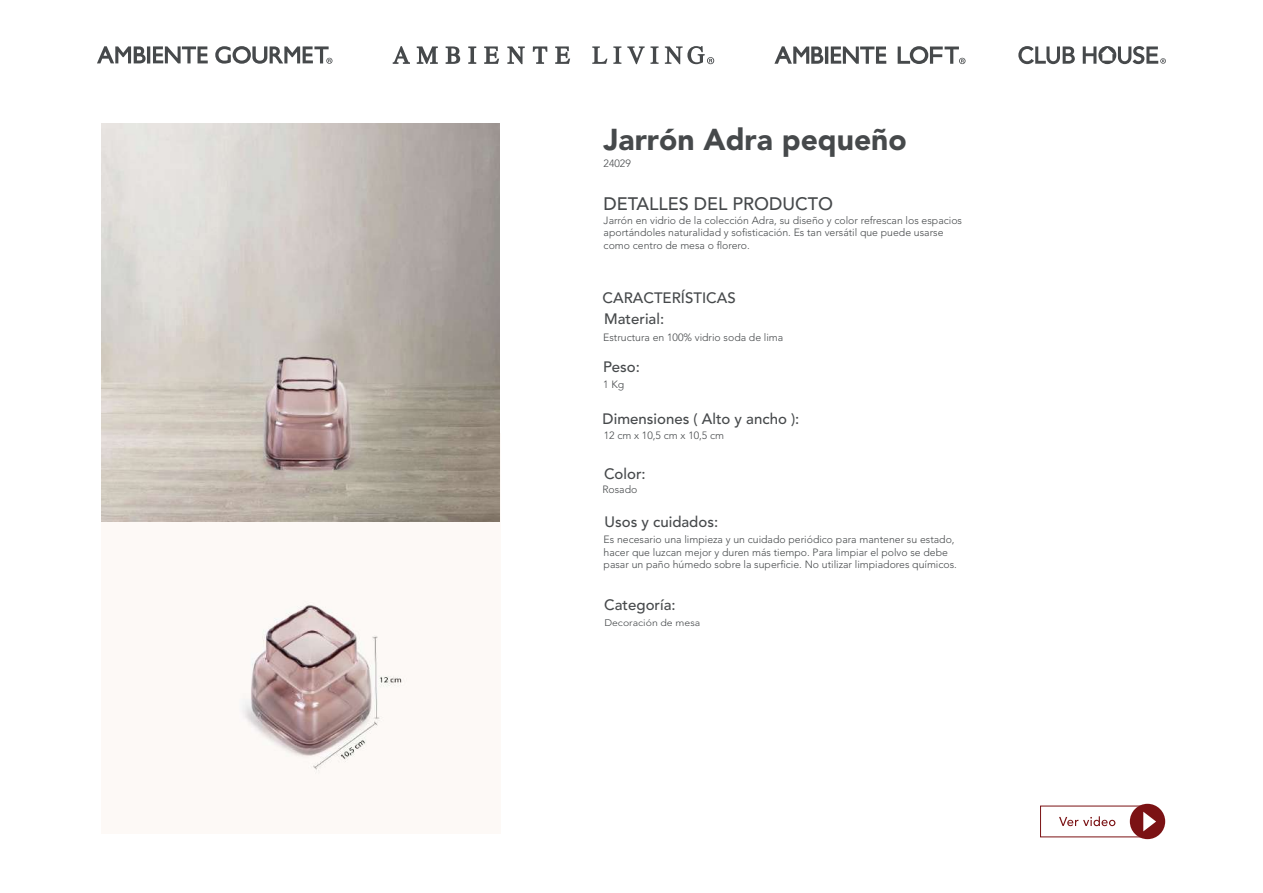
<style>
.page{position:relative;width:1263px;height:893px;background:#fff}
.page>*{position:absolute;margin:0;border:0;box-sizing:border-box;transform-origin:0 0}
.t1{font:900 30px "Avenir LT Std";color:#46494b}
.t2{font:500 18px "Avenir LT Std";color:#46494b}
.t3{font:500 15px "Avenir LT Std";color:#46494b}
.t4{font:300 10.5px/12.6px "Avenir LT Std";color:#46494b}
.t5{font:300 9.6px "Avenir LT Std";color:#46494b;scale:1.1 1}
</style>
<div class="page">
<img style="left:101px;top:434px;width:399px;height:340px">
<svg style="left:97px;top:46px;width:49px;height:17px"></svg>
<hr style="left:147px;top:46px;width:3px;height:18px;background:#46494b">
<svg style="left:153px;top:46px;width:55px;height:17px"></svg>
<svg style="left:215px;top:46px;width:117px;height:18px"></svg>
<svg style="left:592px;top:46px;width:15px;height:18px"></svg>
<svg style="left:613px;top:46px;width:8px;height:18px"></svg>
<svg style="left:627px;top:46px;width:31px;height:18px"></svg>
<svg style="left:468px;top:46px;width:8px;height:18px"></svg>
<svg style="left:446px;top:46px;width:14px;height:18px"></svg>
<svg style="left:555px;top:46px;width:15px;height:18px"></svg>
<svg style="left:417px;top:46px;width:21px;height:18px"></svg>
<svg style="left:393px;top:46px;width:17px;height:18px"></svg>
<svg style="left:484px;top:46px;width:15px;height:18px"></svg>
<svg style="left:533px;top:46px;width:14px;height:18px"></svg>
<svg style="left:507px;top:46px;width:18px;height:18px"></svg>
<svg style="left:665px;top:46px;width:49px;height:18px"></svg>
<svg style="left:774px;top:46px;width:49px;height:18px"></svg>
<hr style="left:825px;top:47px;width:3px;height:17px;background:#46494b">
<svg style="left:831px;top:46px;width:55px;height:18px"></svg>
<svg style="left:898px;top:46px;width:67px;height:18px"></svg>
<svg style="left:1018px;top:46px;width:57px;height:18px"></svg>
<svg style="left:1083px;top:46px;width:83px;height:18px"></svg>
<svg style="left:1059px;top:816px;width:56px;height:10px"></svg>
<div style="left:1130px;top:804px;width:35px;height:35px;background:#7b1214;border-radius:50%"></div>
<svg style="left:1143px;top:812px;width:13px;height:19px"></svg>
<img style="left:101px;top:124px;width:398px;height:397px">
<h1 class="t1" style="left:603px;top:121px;width:305px">Jarrón Adra pequeño</h1>
<p class="t4" style="left:603px;top:157px;width:29px">24029</p>
<h2 class="t2" style="left:603px;top:193px;width:231px">DETALLES DEL PRODUCTO</h2>
<p class="t4" style="left:604px;top:214px;width:360px">Jarrón en vidrio de la colección Adra, su diseño y color refrescan los espacios aportándoles naturalidad y sofisticación. Es tan versátil que puede usarse como centro de mesa o florero.</p>
<h3 class="t3" style="left:603px;top:289px;width:135px">CARACTERÍSTICAS</h3>
<h3 class="t3" style="left:604px;top:310px;width:61px">Material:</h3>
<h3 class="t3" style="left:603px;top:358px;width:38px">Peso:</h3>
<p class="t4" style="left:603px;top:331px;width:182px">Estructura en 100% vidrio soda de lima</p>
<p class="t4" style="left:603px;top:379px;width:23px">1 Kg</p>
<h3 class="t3" style="left:603px;top:410px;width:198px">Dimensiones ( Alto y ancho ):</h3>
<p class="t4" style="left:604px;top:429px;width:122px">12 cm x 10,5 cm x 10,5 cm</p>
<h3 class="t3" style="left:604px;top:465px;width:43px">Color:</h3>
<p class="t4" style="left:602px;top:483px;width:37px">Rosado</p>
<h3 class="t3" style="left:604px;top:514px;width:115px">Usos y cuidados:</h3>
<p class="t4" style="left:604px;top:533px;width:355px">Es necesario una limpieza y un cuidado periódico para mantener su estado, hacer que luzcan mejor y duren más tiempo. Para limpiar el polvo se debe pasar un paño húmedo sobre la superficie. No utilizar limpiadores químicos.</p>
<h3 class="t3" style="left:604px;top:596px;width:73px">Categoría:</h3>
<p class="t5" style="left:604px;top:617px;width:89px">Decoración de mesa</p>
</div>
